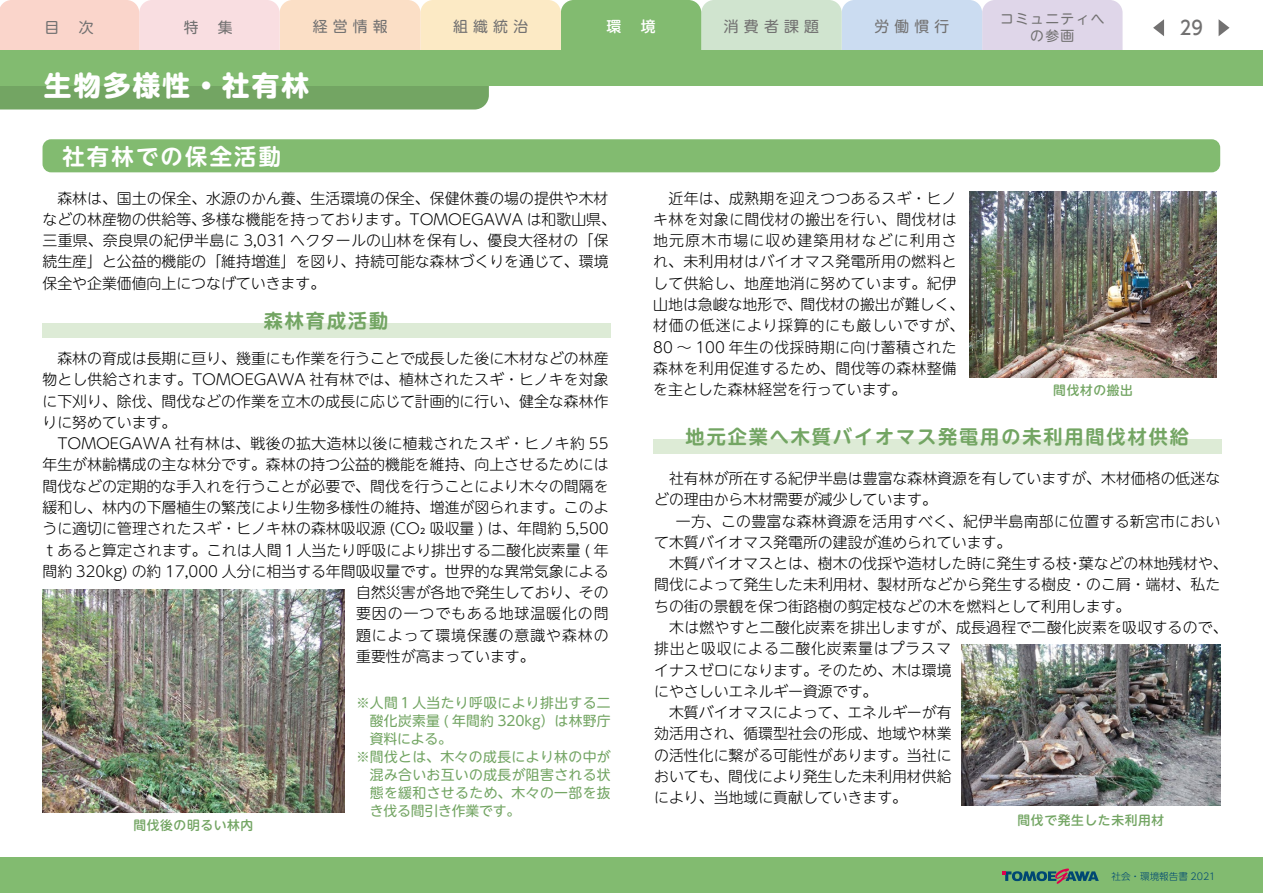
<style>
.page{position:relative;width:1263px;height:893px;background:#fff}
.page>*{position:absolute;margin:0;border:0;box-sizing:border-box;transform-origin:0 0}
.t1{font:700 27.6px "UD Shin M Go Pr 6 N";letter-spacing:.075em;color:#fff}
.t2{font:700 22.35px "UD Shin M Go Pr 6 N De";letter-spacing:.1em;color:#fff}
.t3{font:700 19.2px "UD Shin M Go Pr 6 N De";letter-spacing:.1em;color:#73a563}
.t4{font:500 19.2px "UD Shin Go NT Pr 6 N";color:#727171;scale:.9 1}
.t5{font:300 14.85px/21.3px "UD Shin M Go Pr 6 N";color:#000}
.t6{font:300 14.85px/21.3px "UD Shin M Go Pr 6 N";letter-spacing:.02em;color:#000}
.t7{font:300 14.85px "UD Shin M Go Pr 6 N";letter-spacing:.025em;color:#000}
.t8{font:300 14.85px "UD Shin M Go Pr 6 N";letter-spacing:.065em;color:#000}
.t9{font:14.85px "UD Shin M Go Pr 6 N";letter-spacing:.35em;color:#727171}
.t10{font:500 14.85px "UD Shin M Go Pr 6 N";color:#fff}
.t11{font:13.8px "UD Shin M Go Pr 6 N";letter-spacing:.025em;color:#73a563}
.t12{font:13.8px "UD Shin M Go Pr 6 N";letter-spacing:-.01em;color:#73a563}
.t13{font:13.8px "UD Shin M Go Pr 6 N";letter-spacing:.1em;color:#727171}
.t14{font:500 12.75px "UD Shin M Go Pr 6 N";letter-spacing:.05em;color:#73a563}
.t15{font:300 9.6px "UD Shin Go Pr 6 N";color:#004873}
</style>
<div class="page">
<svg style="left:0;top:0;width:1122px;height:50px;background:#ddd9ca"></svg>
<svg style="left:1218px;top:19px;width:11px;height:17px"></svg>
<svg style="left:1153px;top:19px;width:11px;height:17px"></svg>
<div style="left:0;top:858px;width:1263px;height:35px;background:#82bb70"></div>
<div style="left:0;top:86px;width:489px;height:23px;background:#73a563"></div>
<div style="left:0;top:50px;width:1262px;height:36px;background:#82bb70"></div>
<svg style="left:1002px;top:868px;width:97px;height:16px"></svg>
<div style="left:43px;top:139px;width:1177px;height:33px;background:#82bb70;border-radius:9px"></div>
<img style="left:969px;top:191px;width:248px;height:186px">
<img style="left:961px;top:644px;width:259px;height:162px">
<div style="left:42px;top:324px;width:569px;height:14px;background:#ddebd6"></div>
<div style="left:654px;top:439px;width:568px;height:15px;background:#ddebd6"></div>
<img style="left:42px;top:590px;width:302px;height:222px">
<p class="t9" style="left:45px;top:15px;width:16px">目</p>
<p class="t9" style="left:79px;top:15px;width:16px">次</p>
<p class="t9" style="left:874px;top:14px;width:77px">労働慣行</p>
<p class="t9" style="left:313px;top:14px;width:77px">経営情報</p>
<p class="t10" style="left:606px;top:14px;width:16px">環</p>
<p class="t10" style="left:641px;top:14px;width:16px">境</p>
<p class="t9" style="left:724px;top:14px;width:97px">消費者課題</p>
<p class="t9" style="left:453px;top:14px;width:77px">組織統治</p>
<p class="t9" style="left:184px;top:15px;width:16px">特</p>
<p class="t9" style="left:218px;top:15px;width:16px">集</p>
<p class="t13" style="left:1000px;top:7px;width:106px">コミュニティへ</p>
<p class="t13" style="left:1030px;top:24px;width:46px">の参画</p>
<p class="t4" style="left:1180px;top:12px;width:27px">29</p>
<h1 class="t1" style="left:44px;top:62px;width:267px">生物多様性・社有林</h1>
<h2 class="t2" style="left:62px;top:137px;width:220px">社有林での保全活動</h2>
<p class="t5" style="left:201px;top:186px;width:416px;text-indent:-159px">　森林は、国土の保全、水源のかん養、生活環境の保全、保健休養の場の提供や木材多様な機能を持っております。TOMOEGAWA は和歌山県、</p>
<p class="t5" style="left:42px;top:208px;width:568px">などの林産物の供給等、<br>三重県、奈良県の紀伊半島に 3,031 ヘクタールの山林を保有し、優良大径材の「保続生産」と公益的機能の「維持増進」を図り、持続可能な森林づくりを通じて、環境保全や企業価値向上につなげていきます。</p>
<p class="t3" style="left:264px;top:304px;width:126px">森林育成活動</p>
<p class="t5" style="left:42px;top:347px;width:568px">　森林の育成は長期に亘り、幾重にも作業を行うことで成長した後に木材などの林産</p>
<p class="t5" style="left:42px;top:368px;width:568px">物とし供給されます。TOMOEGAWA 社有林では、植林されたスギ・ヒノキを対象</p>
<p class="t5" style="left:42px;top:390px;width:568px">に下刈り、除伐、間伐などの作業を立木の成長に応じて計画的に行い、健全な森林作</p>
<p class="t5" style="left:42px;top:411px;width:135px">りに努めています。</p>
<p class="t7" style="left:42px;top:431px;width:568px">　TOMOEGAWA 社有林は、戦後の拡大造林以後に植栽されたスギ・ヒノキ約 55</p>
<p class="t5" style="left:42px;top:453px;width:568px">年生が林齢構成の主な林分です。森林の持つ公益的機能を維持、向上させるためには</p>
<p class="t5" style="left:42px;top:475px;width:568px">間伐などの定期的な手入れを行うことが必要で、間伐を行うことにより木々の間隔を</p>
<p class="t5" style="left:42px;top:496px;width:568px">緩和し、林内の下層植生の繁茂により生物多様性の維持、増進が図られます。このよ</p>
<p class="t5" style="left:42px;top:517px;width:568px">うに適切に管理されたスギ・ヒノキ林の森林吸収源 (CO₂ 吸収量 ) は、年間約 5,500</p>
<p class="t5" style="left:42px;top:538px;width:568px">ｔあると算定されます。これは人間１人当たり呼吸により排出する二酸化炭素量 ( 年</p>
<p class="t5" style="left:42px;top:560px;width:568px">間約 320kg) の約 17,000 人分に相当する年間吸収量です。世界的な異常気象による</p>
<p class="t5" style="left:356px;top:581px;width:254px">自然災害が各地で発生しており、その</p>
<p class="t8" style="left:356px;top:602px;width:254px">要因の一つでもある地球温暖化の問</p>
<p class="t8" style="left:356px;top:623px;width:254px">題によって環境保護の意識や森林の</p>
<p class="t5" style="left:356px;top:645px;width:180px">重要性が高まっています。</p>
<p class="t14" style="left:133px;top:814px;width:121px">間伐後の明るい林内</p>
<p class="t11" style="left:356px;top:691px;width:256px">※人間１人当たり呼吸により排出する二</p>
<p class="t11" style="left:370px;top:709px;width:242px">酸化炭素量 ( 年間約 320kg）は林野庁</p>
<p class="t11" style="left:370px;top:727px;width:84px">資料による。</p>
<p class="t11" style="left:356px;top:745px;width:256px">※間伐とは、木々の成長により林の中が</p>
<p class="t11" style="left:370px;top:763px;width:242px">混み合いお互いの成長が阻害される状</p>
<p class="t11" style="left:370px;top:781px;width:242px">態を緩和させるため、木々の一部を抜</p>
<p class="t12" style="left:370px;top:800px;width:152px">き伐る間引き作業です。</p>
<p class="t6" style="left:653px;top:187px;width:313px">　近年は、成熟期を迎えつつあるスギ・ヒノキ林を対象に間伐材の搬出を行い、間伐材は地元原木市場に収め建築用材などに利用され、未利用材はバイオマス発電所用の燃料として供給し、地産地消に努めています。紀伊山地は急峻な地形で、間伐材の搬出が難しく、材価の低迷により採算的にも厳しいですが、<br>80 ～ 100 年生の伐採時期に向け蓄積された森林を利用促進するため、間伐等の森林整備を主とした森林経営を行っています。</p>
<p class="t14" style="left:1053px;top:380px;width:81px">間伐材の搬出</p>
<p class="t3" style="left:686px;top:420px;width:505px">地元企業へ木質バイオマス発電用の未利用間伐材供給</p>
<p class="t5" style="left:654px;top:467px;width:568px">　社有林が所在する紀伊半島は豊富な森林資源を有していますが、木材価格の低迷な</p>
<p class="t5" style="left:654px;top:488px;width:284px">どの理由から木材需要が減少しています。</p>
<p class="t6" style="left:661px;top:509px;width:561px">　一方、この豊富な森林資源を活用すべく、紀伊半島南部に位置する新宮市におい</p>
<p class="t5" style="left:654px;top:531px;width:359px">て木質バイオマス発電所の建設が進められています。</p>
<p class="t5" style="left:1079px;top:552px;width:150px">葉などの林地残材や、</p>
<p class="t5" style="left:654px;top:552px;width:575px">　木質バイオマスとは、樹木の伐採や造材した時に発生する枝<br>間伐によって発生した未利用材、製材所などから発生する樹皮・のこ屑・端材、私たちの街の景観を保つ街路樹の剪定枝などの木を燃料として利用します。<br>　木は燃やすと二酸化炭素を排出しますが、成長過程で二酸化炭素を吸収するので、排出と吸収による二酸化炭素量はプラスマ<br>イナスゼロになります。そのため、木は環境<br>にやさしいエネルギー資源です。<br>　木質バイオマスによって、エネルギーが有<br>効活用され、循環型社会の形成、地域や林業<br>の活性化に繋がる可能性があります。当社に<br>おいても、間伐により発生した未利用材供給<br>により、当地域に貢献していきます。</p>
<p class="t5" style="left:1067px;top:552px;width:16px">・</p>
<p class="t14" style="left:1017px;top:809px;width:148px">間伐で発生した未利用材</p>
<p class="t15" style="left:1111px;top:868px;width:106px">社会・環境報告書 2021</p>
</div>
